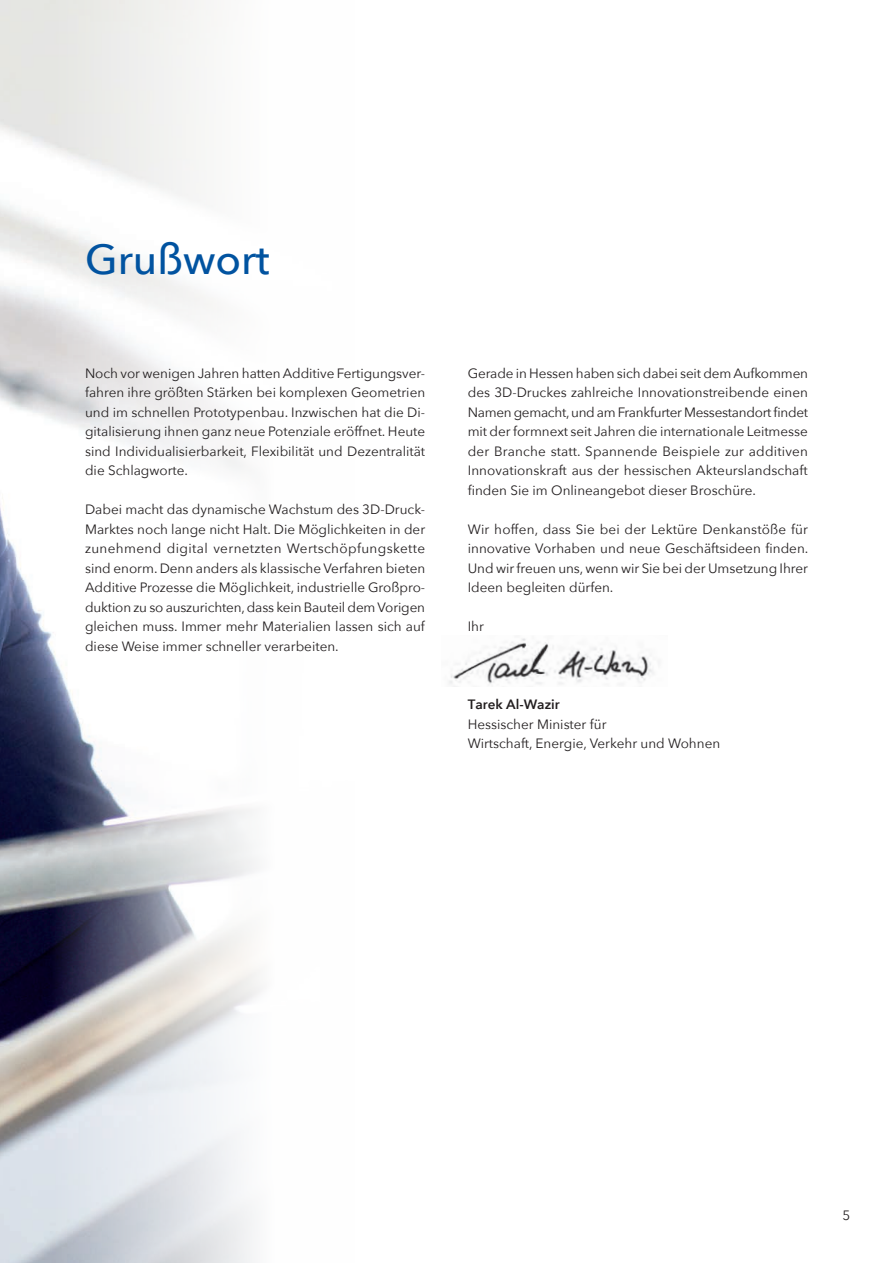
<style>
.page{position:relative;width:893px;height:1263px;background:#fff}
.page>*{position:absolute;margin:0;border:0;box-sizing:border-box;transform-origin:0 0}
.t1{font:500 42px "Avenir Next";color:#0153a0}
.t2{font:13.5px/19.5px "Avenir Next";color:#231f20;text-align:justify}
.t3{font:600 13.5px "Avenir Next";color:#231f20}
</style>
<div class="page">
<img style="left:0;top:0;width:262px;height:1263px">
<img style="left:449px;top:638px;width:205px;height:46px">
<h1 class="t1" style="left:85px;top:224px;width:186px">Grußwort</h1>
<p class="t2" style="left:85px;top:363px;width:342px">Noch vor wenigen Jahren hatten Additive Fertigungsver&shy;fahren ihre größten Stärken bei komplexen Geometrien und im schnellen Prototypenbau. Inzwischen hat die Di&shy;gitalisierung ihnen ganz neue Potenziale eröffnet. Heute sind Individualisierbarkeit, Flexibilität und Dezentralität die Schlagworte.</p>
<p class="t2" style="left:85px;top:499px;width:342px">Dabei macht das dynamische Wachstum des 3D-Druck-Marktes noch lange nicht Halt. Die Möglichkeiten in der zunehmend digital vernetzten Wertschöpfungskette sind enorm. Denn anders als klassische Verfahren bieten Additive Prozesse die Möglichkeit, industrielle Großpro&shy;duktion zu so auszurichten, dass kein Bauteil dem Vorigen gleichen muss. Immer mehr Materialien lassen sich auf diese Weise immer schneller verarbeiten.</p>
<p class="t2" style="left:468px;top:362px;width:342px">Gerade in Hessen haben sich dabei seit dem Aufkommen des 3D-Druckes zahlreiche Innovationstreibende einen Namen gemacht, und am Frankfurter Messestandort findet mit der formnext seit Jahren die internationale Leitmesse der Branche statt. Spannende Beispiele zur additiven Innovationskraft aus der hessischen Akteurslandschaft finden Sie im Onlineangebot dieser Broschüre.</p>
<p class="t2" style="left:468px;top:518px;width:342px">Wir hoffen, dass Sie bei der Lektüre Denkanstöße für innovative Vorhaben und neue Geschäftsideen finden.<br>Und wir freuen uns, wenn wir Sie bei der Umsetzung Ihrer Ideen begleiten dürfen.</p>
<p class="t2" style="left:468px;top:616px;width:18px">Ihr</p>
<p class="t3" style="left:468px;top:693px;width:93px">Tarek Al-Wazir</p>
<p class="t2" style="left:468px;top:713px;width:254px">Hessischer Minister für<br>Wirtschaft, Energie, Verkehr und Wohnen</p>
<p class="t2" style="left:843px;top:1205px;width:9px">5</p>
</div>
